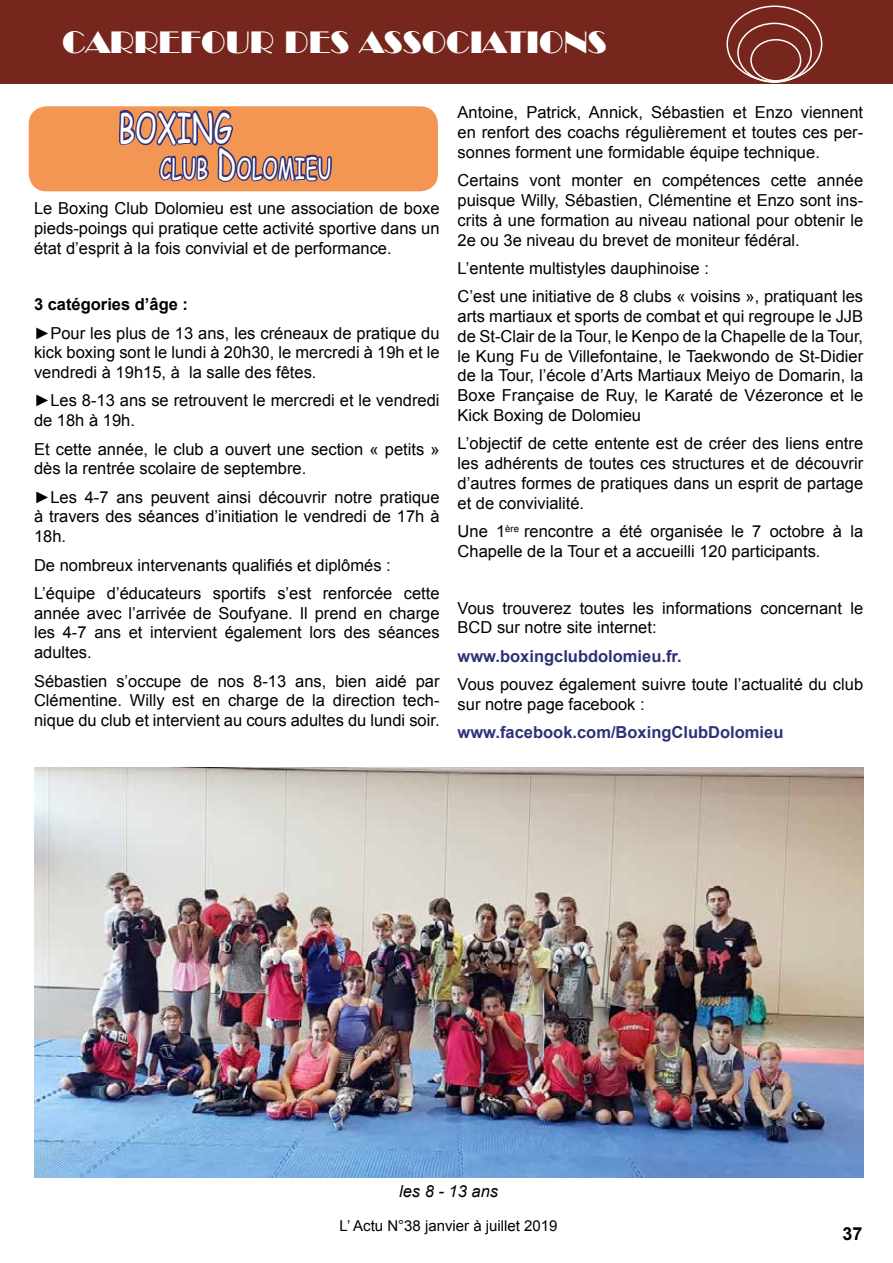
<style>
.page{position:relative;width:893px;height:1263px;background:#fff}
.page>*{position:absolute;margin:0;border:0;box-sizing:border-box;transform-origin:0 0}
.t1{font:40.5px "Comic Sans MS";color:#fff;scale:.67 1}
.t2{font:30px "Broadway BT";color:#fff}
.t3{font:28.35px "Comic Sans MS";letter-spacing:.015em;color:#fff;scale:.67 1}
.t4{font:700 18px "Arial";color:#000}
.t5{font:16.5px/19.8px "Arial";color:#000}
.t6{font:700 16.5px "Arial";color:#2e3178}
.t7{font:italic 16.5px "Arial";color:#000}
.t8{font:15px "Arial";color:#000}
.s1{font-size:40.5px}
.s2{font-weight:700}
.s3{font-weight:900}
</style>
<div class="page">
<div style="left:0;top:0;width:893px;height:84px;background:#76261d"></div>
<div style="left:726px;top:6px;width:96px;height:76px;border:2px solid #fff;border-radius:50%"></div>
<div style="left:737px;top:23px;width:75px;height:60px;border:2px solid #fff;border-radius:50%"></div>
<div style="left:750px;top:39px;width:51px;height:43px;border:2px solid #fff;border-radius:50%"></div>
<div style="left:29px;top:106px;width:409px;height:85px;background:#f49653;border-radius:18px"></div>
<svg style="left:118px;top:106px;width:215px;height:86px"></svg>
<img style="left:34px;top:767px;width:829px;height:411px">
<h2 class="t2" style="left:62px;top:24px;width:546px">CARREFOUR DES ASSOCIATIONS</h2>
<h2 class="t2" style="left:64px;top:24px;width:312px">LE MOT D MAIRE</h2>
<h1 class="t1" style="left:118px;top:98px;width:172px">BOXING</h1>
<h3 class="t3" style="left:160px;top:147px;width:258px">CLUB <span class="s1">D</span>OLOMIEU</h3>
<p class="t5" style="left:34px;top:198px;width:407px;text-align:justify">Le Boxing Club Dolomieu est une association de boxe pieds-poings qui pratique cette activité sportive dans un état d’esprit à la fois convivial et de performance.</p>
<p class="t5" style="left:34px;top:290px;width:407px;line-height:28.3px"><span class="s2">3 catégories d’âge :<br></span><span class="s3">►</span>Pour les plus de 13 ans, les créneaux de pratique du</p>
<p class="t5" style="left:34px;top:343px;width:407px">kick boxing sont le lundi à 20h30, le mercredi à 19h et le vendredi à 19h15, à la salle des fêtes.</p>
<p class="t5" style="left:34px;top:391px;width:407px"><span class="s3">►</span>Les 8-13 ans se retrouvent le mercredi et le vendredi de 18h à 19h.</p>
<p class="t5" style="left:34px;top:439px;width:407px">Et cette année, le club a ouvert une section « petits » dès la rentrée scolaire de septembre.</p>
<p class="t5" style="left:34px;top:487px;width:407px;text-align:justify"><span class="s3">►</span>Les 4-7 ans peuvent ainsi découvrir notre pratique à travers des séances d’initiation le vendredi de 17h à 18h.</p>
<p class="t5" style="left:34px;top:551px;width:407px;line-height:28.3px">De nombreux intervenants qualifiés et diplômés :<br>L’équipe d’éducateurs sportifs s’est renforcée cette</p>
<p class="t5" style="left:34px;top:603px;width:407px;text-align:justify">année avec l’arrivée de Soufyane. Il prend en charge les 4-7 ans et intervient également lors des séances adultes.</p>
<p class="t5" style="left:34px;top:671px;width:407px;text-align:justify">Sébastien s’occupe de nos 8-13 ans, bien aidé par Clémentine. Willy est en charge de la direction tech&shy;nique du club et intervient au cours adultes du lundi soir.</p>
<p class="t5" style="left:458px;top:103px;width:407px;text-align:justify">Antoine, Patrick, Annick, Sébastien et Enzo viennent en renfort des coachs régulièrement et toutes ces per&shy;sonnes forment une formidable équipe technique.</p>
<p class="t5" style="left:458px;top:171px;width:407px;text-align:justify">Certains vont monter en compétences cette année puisque Willy, Sébastien, Clémentine et Enzo sont ins&shy;crits à une formation au niveau national pour obtenir le 2e ou 3e niveau du brevet de moniteur fédéral.</p>
<p class="t5" style="left:458px;top:254px;width:407px;line-height:28.3px">L’entente multistyles dauphinoise :<br>C’est une initiative de 8 clubs « voisins », pratiquant les</p>
<p class="t5" style="left:458px;top:306px;width:407px;text-align:justify">arts martiaux et sports de combat et qui regroupe le JJB de St-Clair de la Tour, le Kenpo de la Chapelle de la Tour, le Kung Fu de Villefontaine, le Taekwondo de St-Didier de la Tour, l’école d’Arts Martiaux Meiyo de Domarin, la Boxe Française de Ruy, le Karaté de Vézeronce et le Kick Boxing de Dolomieu</p>
<p class="t5" style="left:458px;top:434px;width:407px;text-align:justify">L’objectif de cette entente est de créer des liens entre les adhérents de toutes ces structures et de découvrir d’autres formes de pratiques dans un esprit de partage et de convivialité.</p>
<p class="t5" style="left:458px;top:522px;width:407px">Une 1<sup>ère</sup> rencontre a été organisée le 7 octobre à la<br>Chapelle de la Tour et a accueilli 120 participants.</p>
<p class="t5" style="left:458px;top:598px;width:407px">Vous trouverez toutes les informations concernant le<br>BCD sur notre site internet:</p>
<p class="t6" style="left:458px;top:645px;width:225px">www.boxingclubdolomieu.fr.</p>
<p class="t5" style="left:458px;top:674px;width:407px">Vous pouvez également suivre toute l’actualité du club sur notre page facebook :</p>
<p class="t6" style="left:458px;top:721px;width:327px">www.facebook.com/BoxingClubDolomieu</p>
<p class="t7" style="left:399px;top:1181px;width:101px">les 8 - 13 ans</p>
<p class="t8" style="left:340px;top:1216px;width:220px">L’ Actu N°38 janvier à juillet 2019</p>
<p class="t4" style="left:843px;top:1221px;width:22px">37</p>
</div>
